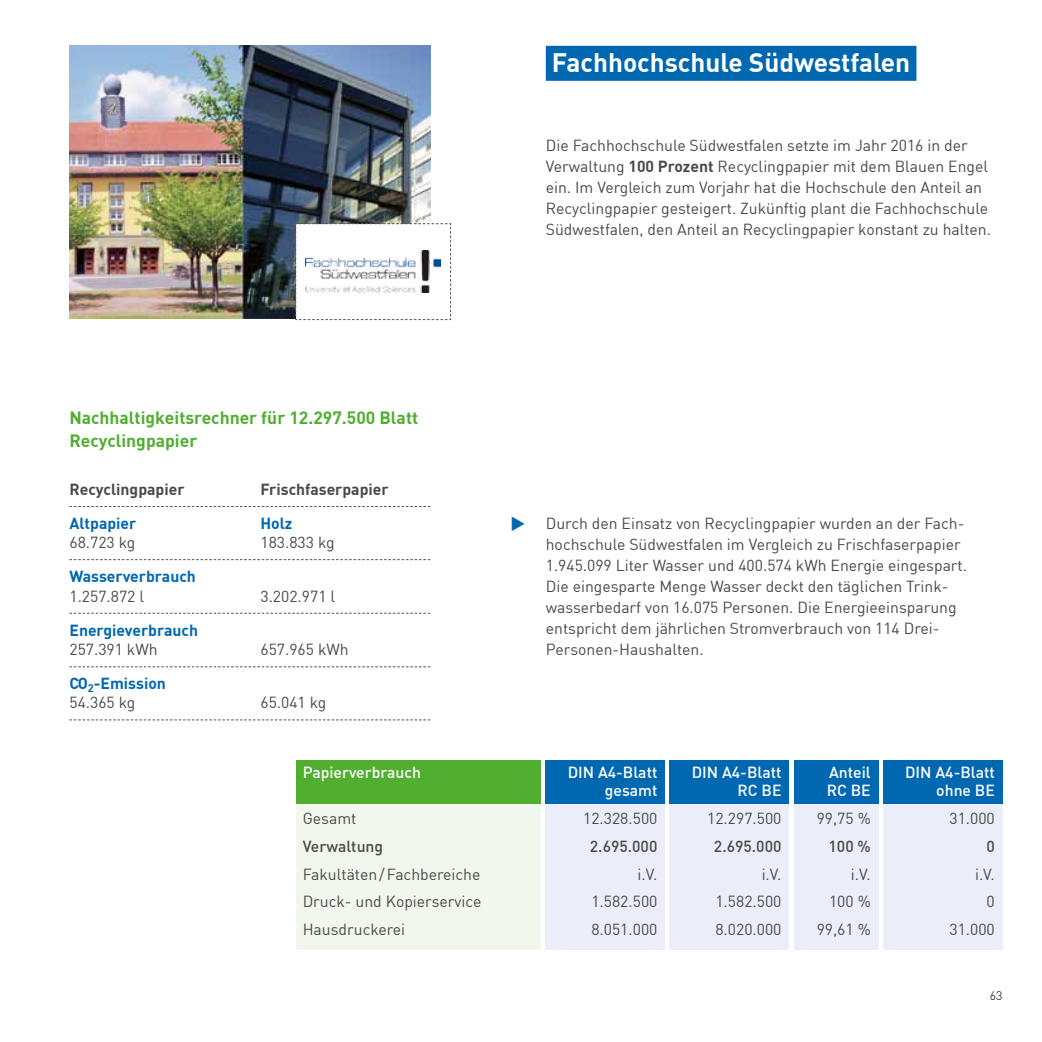
<style>
.page{position:relative;width:1042px;height:1042px;background:#fff}
.page>*{position:absolute;margin:0;border:0;box-sizing:border-box;transform-origin:0 0}
.t1{font:700 26.25px "DIN";color:#fff}
.t2{font:700 17.5px/22.8px "DIN";color:#51ae30}
.t3{font:15.75px/21px "DIN";color:#494948}
.t4{font:500 15.75px "DIN";color:#fff}
.t5{font:700 15.75px/19.2px "DIN";color:#0067b1}
.t6{font:500 15.75px "DIN";color:#494948}
.t7{font:700 15.75px "DIN";color:#494948}
.t8{font:300 12.25px "DIN";color:#000}
.s1{font-weight:400;color:#494948}
.s2{font-weight:700}
</style>
<div class="page">
<div style="left:296px;top:802px;width:245px;height:147px;background:#f1f7ec"></div>
<div style="left:296px;top:760px;width:245px;height:44px;background:#51ae30"></div>
<div style="left:546px;top:802px;width:119px;height:147px;background:#ebeef9"></div>
<div style="left:670px;top:802px;width:119px;height:147px;background:#ebeef9"></div>
<div style="left:794px;top:802px;width:84px;height:147px;background:#ebeef9"></div>
<div style="left:883px;top:802px;width:119px;height:147px;background:#ebeef9"></div>
<div style="left:546px;top:760px;width:119px;height:44px;background:#0067b1"></div>
<div style="left:670px;top:760px;width:119px;height:44px;background:#0067b1"></div>
<div style="left:794px;top:760px;width:84px;height:44px;background:#0067b1"></div>
<div style="left:883px;top:760px;width:119px;height:44px;background:#0067b1"></div>
<svg style="left:69px;top:719px;width:361px;height:1px"></svg>
<svg style="left:69px;top:506px;width:361px;height:1px"></svg>
<svg style="left:69px;top:559px;width:361px;height:1px"></svg>
<svg style="left:69px;top:613px;width:361px;height:1px"></svg>
<svg style="left:69px;top:666px;width:361px;height:1px"></svg>
<div style="left:546px;top:46px;width:370px;height:35px;background:#0067b1"></div>
<img style="left:69px;top:46px;width:362px;height:273px">
<svg style="left:295px;top:223px;width:156px;height:97px"></svg>
<h1 class="t1" style="left:552px;top:45px;width:360px">Fachhochschule Südwestfalen</h1>
<p class="t2" style="left:69px;top:405px;width:350px">Nachhaltigkeitsrechner für 12.297.500 Blatt<br>Recyclingpapier</p>
<p class="t7" style="left:69px;top:479px;width:117px">Recyclingpapier</p>
<p class="t7" style="left:260px;top:479px;width:130px">Frischfaserpapier</p>
<p class="t5" style="left:69px;top:513px;width:68px">Altpapier</p>
<p class="t5" style="left:260px;top:513px;width:33px">Holz</p>
<p class="t3" style="left:69px;top:532px;width:67px">68.723 kg</p>
<p class="t3" style="left:260px;top:532px;width:76px">183.833 kg</p>
<p class="t5" style="left:69px;top:566px;width:128px">Wasserverbrauch</p>
<p class="t3" style="left:69px;top:585px;width:76px">1.257.872 l</p>
<p class="t3" style="left:260px;top:585px;width:76px">3.202.971 l</p>
<p class="t5" style="left:69px;top:620px;width:130px">Energieverbrauch</p>
<p class="t3" style="left:69px;top:638px;width:90px">257.391 kWh</p>
<p class="t3" style="left:260px;top:638px;width:90px">657.965 kWh</p>
<p class="t5" style="left:69px;top:673px;width:98px">CO<sub>2</sub>-Emission<br><span class="s1">54.365 kg</span></p>
<p class="t3" style="left:260px;top:692px;width:67px">65.041 kg</p>
<p class="t3" style="left:546px;top:134px;width:447px">Die Fachhochschule Südwestfalen setzte im Jahr 2016 in der Verwaltung <span class="s2">100 Prozent</span> Recyclingpapier mit dem Blauen Engel ein. Im Vergleich zum Vorjahr hat die Hochschule den Anteil an Recyclingpapier gesteigert. Zukünftig plant die Fachhochschule Südwestfalen, den Anteil an Recyclingpapier konstant zu halten.</p>
<p class="t3" style="left:546px;top:512px;width:423px">Durch den Einsatz von Recyclingpapier wurden an der Fach&shy;hochschule Südwestfalen im Vergleich zu Frischfaserpapier 1.945.099 Liter Wasser und 400.574 kWh Energie eingespart.<br>Die eingesparte Menge Wasser deckt den täglichen Trink&shy;wasserbedarf von 16.075 Personen. Die Energieeinsparung entspricht dem jährlichen Stromverbrauch von 114 Drei-Personen-Haushalten.</p>
<p class="t4" style="left:303px;top:762px;width:120px">Papierverbrauch</p>
<p class="t4" style="left:568px;top:762px;width:91px">DIN A4-Blatt</p>
<p class="t4" style="left:692px;top:762px;width:91px">DIN A4-Blatt</p>
<p class="t4" style="left:829px;top:762px;width:43px">Anteil</p>
<p class="t4" style="left:905px;top:762px;width:91px">DIN A4-Blatt</p>
<p class="t4" style="left:605px;top:780px;width:54px">gesamt</p>
<p class="t4" style="left:737px;top:780px;width:45px">RC BE</p>
<p class="t4" style="left:827px;top:780px;width:45px">RC BE</p>
<p class="t4" style="left:936px;top:780px;width:60px">ohne BE</p>
<p class="t3" style="left:303px;top:807px;width:55px">Gesamt</p>
<p class="t3" style="left:583px;top:807px;width:76px">12.328.500</p>
<p class="t3" style="left:707px;top:807px;width:76px">12.297.500</p>
<p class="t3" style="left:817px;top:807px;width:56px">99,75 %</p>
<p class="t3" style="left:949px;top:807px;width:47px">31.000</p>
<p class="t6" style="left:303px;top:836px;width:82px">Verwaltung</p>
<p class="t6" style="left:590px;top:836px;width:69px">2.695.000</p>
<p class="t6" style="left:714px;top:836px;width:69px">2.695.000</p>
<p class="t6" style="left:828px;top:836px;width:44px">100 %</p>
<p class="t6" style="left:986px;top:836px;width:10px">0</p>
<p class="t3" style="left:303px;top:863px;width:179px">Fakultäten/Fachbereiche</p>
<p class="t3" style="left:637px;top:863px;width:21px">i.V.</p>
<p class="t3" style="left:761px;top:863px;width:21px">i.V.</p>
<p class="t3" style="left:851px;top:863px;width:21px">i.V.</p>
<p class="t3" style="left:975px;top:863px;width:21px">i.V.</p>
<p class="t3" style="left:303px;top:891px;width:180px">Druck- und Kopierservice</p>
<p class="t3" style="left:591px;top:891px;width:68px">1.582.500</p>
<p class="t3" style="left:715px;top:891px;width:68px">1.582.500</p>
<p class="t3" style="left:829px;top:891px;width:43px">100 %</p>
<p class="t3" style="left:986px;top:891px;width:10px">0</p>
<p class="t3" style="left:303px;top:919px;width:104px">Hausdruckerei</p>
<p class="t3" style="left:591px;top:919px;width:68px">8.051.000</p>
<p class="t3" style="left:715px;top:919px;width:68px">8.020.000</p>
<p class="t3" style="left:817px;top:919px;width:56px">99,61 %</p>
<p class="t3" style="left:949px;top:919px;width:47px">31.000</p>
<p class="t8" style="left:989px;top:988px;width:14px">63</p>
</div>
